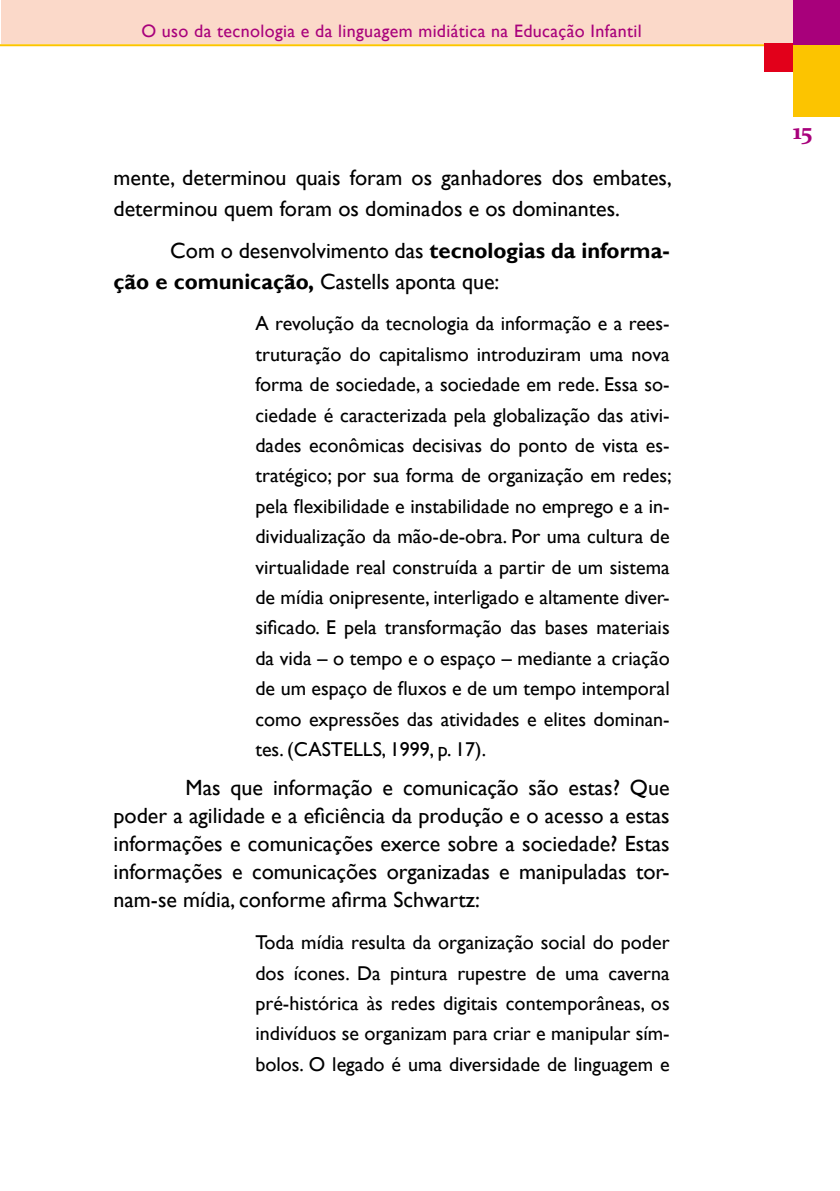
<style>
.page{position:relative;width:840px;height:1191px;background:#fff}
.page>*{position:absolute;margin:0;border:0;box-sizing:border-box;transform-origin:0 0}
.t1{font:700 24px "Constantia";color:#a8007b}
.t2{font:22px/28px "Gill Sans";color:#000}
.t3{font:20px/30.4px "Gill Sans";color:#000;text-align:justify}
.t4{font:18px "Gill Sans";letter-spacing:.02em;color:#a8007b}
.s1{font-weight:700}
</style>
<div class="page">
<hr style="left:0;top:0;width:1px;height:44px;background:#fbd9c9">
<div style="left:1px;top:0;width:793px;height:44px;background:#fbd9c9"></div>
<div style="left:792px;top:44px;width:47px;height:73px;background:#fcc400"></div>
<div style="left:792px;top:0;width:47px;height:44px;background:#a8007b"></div>
<hr style="left:0;top:44px;width:763px;height:2px;background:#fcc400">
<div style="left:763px;top:44px;width:29px;height:28px;background:#e2001a"></div>
<p class="t4" style="left:141px;top:21px;width:501px">O uso da tecnologia e da linguagem midiática na Educação Infantil</p>
<p class="t2" style="left:113px;top:163px;width:559px;line-height:30.6px">mente, determinou quais foram os ganhadores dos embates, determinou quem foram os dominados e os dominantes.</p>
<p class="t2" style="left:113px;top:236px;width:557px;line-height:30.6px;text-indent:57px">Com o desenvolvimento das <span class="s1">tecnologias da informa&shy;ção e comunicação,</span> Castells aponta que:</p>
<p class="t3" style="left:255px;top:309px;width:417px">A revolução da tecnologia da informação e a rees&shy;truturação do capitalismo introduziram uma nova forma de sociedade, a sociedade em rede. Essa so&shy;ciedade é caracterizada pela globalização das ativi&shy;dades econômicas decisivas do ponto de vista es&shy;tratégico; por sua forma de organização em redes; pela flexibilidade e instabilidade no emprego e a in&shy;dividualização da mão-de-obra. Por uma cultura de virtualidade real construída a partir de um sistema de mídia onipresente, interligado e altamente diver&shy;sificado. E pela transformação das bases materiais da vida – o tempo e o espaço – mediante a criação de um espaço de fluxos e de um tempo intemporal como expressões das atividades e elites dominan&shy;tes. (CASTELLS, 1999, p. 17).</p>
<p class="t2" style="left:113px;top:774px;width:557px;text-align:justify;text-indent:72px">Mas que informação e comunicação são estas? Que poder a agilidade e a eficiência da produção e o acesso a estas informações e comunicações exerce sobre a sociedade? Estas informações e comunicações organizadas e manipuladas tor&shy;nam-se mídia, conforme afirma Schwartz:</p>
<p class="t3" style="left:255px;top:927px;width:415px">Toda mídia resulta da organização social do poder dos ícones. Da pintura rupestre de uma caverna pré-histórica às redes digitais contemporâneas, os indivíduos se organizam para criar e manipular sím&shy;bolos. O legado é uma diversidade de linguagem e</p>
<p class="t1" style="left:792px;top:115px;width:21px">15</p>
</div>
